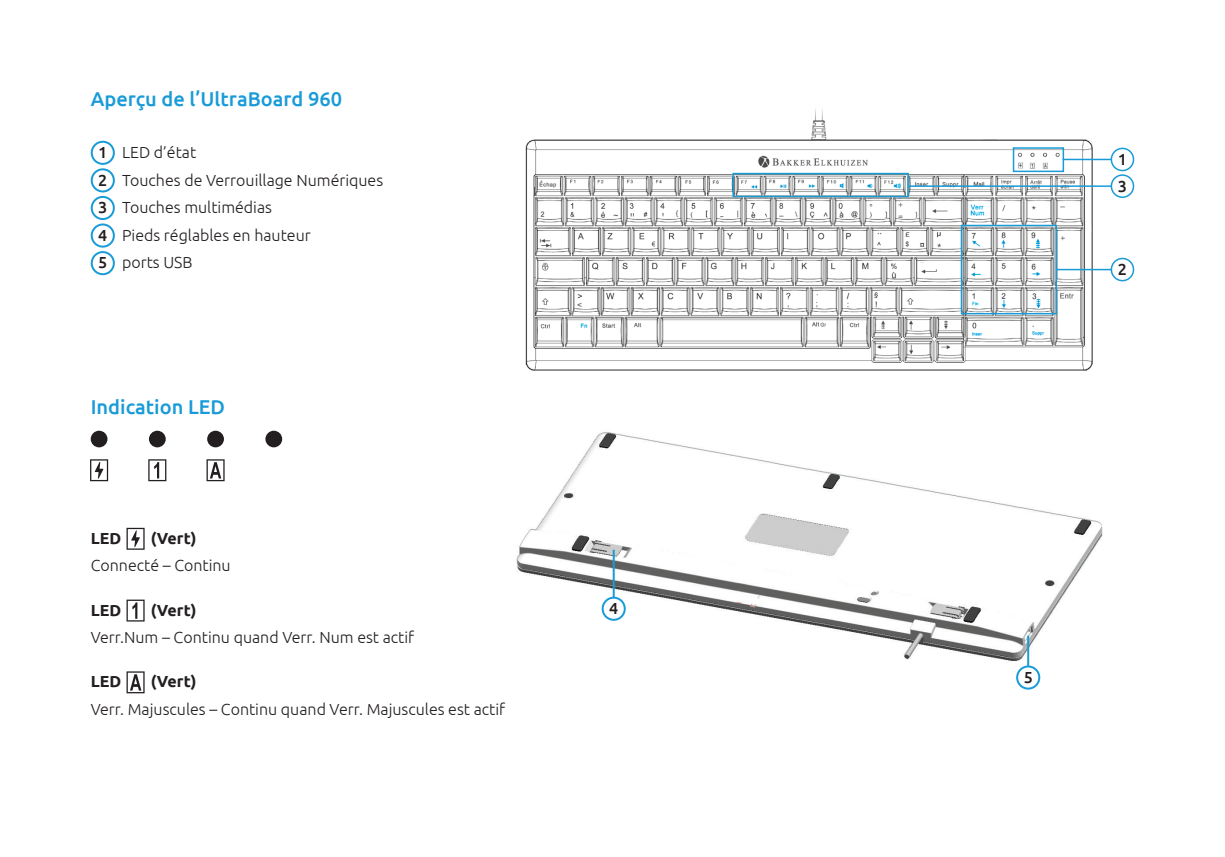
<style>
.page{position:relative;width:1225px;height:857px;background:#fff}
.page>*{position:absolute;margin:0;border:0;box-sizing:border-box;transform-origin:0 0}
.t1{font:500 20px "Ubuntu";color:#199bd8}
.t2{font:300 16px/27.6px "Ubuntu";color:#231f20}
.t3{font:700 16px "Ubuntu";color:#231f20}
.t4{font:500 16px/26.6px "Ubuntu";color:#231f20}
.s1{font-weight:500}
</style>
<div class="page">
<img style="left:516px;top:432px;width:587px;height:234px">
<div style="left:1016px;top:665px;width:24px;height:24px;border:2px solid #199bd8;border-radius:50%"></div>
<hr style="left:1027px;top:635px;width:2px;height:31px;background:#199bd8">
<div style="left:601px;top:596px;width:25px;height:24px;border:2px solid #199bd8;border-radius:50%"></div>
<hr style="left:612px;top:549px;width:2px;height:48px;background:#199bd8">
<img style="left:525px;top:108px;width:572px;height:263px">
<div style="left:149px;top:430px;width:17px;height:17px;background:#231f20;border-radius:50%"></div>
<svg style="left:148px;top:459px;width:18px;height:22px"></svg>
<div style="left:207px;top:430px;width:17px;height:17px;background:#231f20;border-radius:50%"></div>
<svg style="left:206px;top:459px;width:19px;height:22px"></svg>
<svg style="left:126px;top:599px;width:19px;height:22px"></svg>
<svg style="left:126px;top:671px;width:19px;height:22px"></svg>
<div style="left:91px;top:141px;width:24px;height:24px;border:2px solid #199bd8;border-radius:50%"></div>
<div style="left:91px;top:168px;width:24px;height:24px;border:2px solid #199bd8;border-radius:50%"></div>
<div style="left:91px;top:196px;width:24px;height:24px;border:2px solid #199bd8;border-radius:50%"></div>
<div style="left:91px;top:223px;width:24px;height:24px;border:2px solid #199bd8;border-radius:50%"></div>
<div style="left:91px;top:251px;width:24px;height:24px;border:2px solid #199bd8;border-radius:50%"></div>
<div style="left:265px;top:430px;width:17px;height:17px;background:#231f20;border-radius:50%"></div>
<svg style="left:126px;top:527px;width:19px;height:22px"></svg>
<div style="left:91px;top:430px;width:16px;height:17px;background:#231f20;border-radius:50%"></div>
<svg style="left:90px;top:459px;width:18px;height:22px"></svg>
<div style="left:1012px;top:147px;width:52px;height:25px;border:2px solid #199bd8"></div>
<div style="left:1110px;top:147px;width:24px;height:24px;border:2px solid #199bd8;border-radius:50%"></div>
<hr style="left:1062px;top:159px;width:49px;height:1px;background:#199bd8">
<div style="left:732px;top:173px;width:177px;height:24px;border:2px solid #199bd8"></div>
<div style="left:1110px;top:174px;width:24px;height:24px;border:2px solid #199bd8;border-radius:50%"></div>
<hr style="left:908px;top:185px;width:203px;height:2px;background:#199bd8">
<div style="left:1110px;top:257px;width:24px;height:24px;border:2px solid #199bd8;border-radius:50%"></div>
<hr style="left:1056px;top:269px;width:55px;height:1px;background:#199bd8">
<div style="left:960px;top:225px;width:97px;height:89px;border:2px solid #199bd8"></div>
<p class="t1" style="left:91px;top:86px;width:253px">Aperçu de l’UltraBoard 960</p>
<p class="t2" style="left:98px;top:138px;width:287px"><span class="s1">1</span> LED d’état<br><span class="s1">2</span> Touches de Verrouillage Numériques<br><span class="s1">3</span> Touches multimédias<br><span class="s1">4</span> Pieds réglables en hauteur<br><span class="s1">5</span> ports USB</p>
<p class="t1" style="left:91px;top:393px;width:136px">Indication LED</p>
<p class="t3" style="left:91px;top:528px;width:32px">LED</p>
<p class="t3" style="left:151px;top:528px;width:47px">(Vert)</p>
<p class="t2" style="left:91px;top:551px;width:141px">Connecté – Continu</p>
<p class="t3" style="left:91px;top:599px;width:32px">LED</p>
<p class="t3" style="left:151px;top:599px;width:47px">(Vert)</p>
<p class="t2" style="left:91px;top:622px;width:325px">Verr.Num – Continu quand Verr. Num est actif</p>
<p class="t3" style="left:91px;top:671px;width:32px">LED</p>
<p class="t3" style="left:151px;top:671px;width:47px">(Vert)</p>
<p class="t2" style="left:91px;top:694px;width:416px">Verr. Majuscules – Continu quand Verr. Majuscules est actif</p>
<p class="t4" style="left:609px;top:594px;width:11px">4</p>
<p class="t4" style="left:1118px;top:145px;width:11px">1<br>3</p>
<p class="t4" style="left:1118px;top:255px;width:11px">2</p>
<p class="t4" style="left:1023px;top:663px;width:11px">5</p>
</div>
